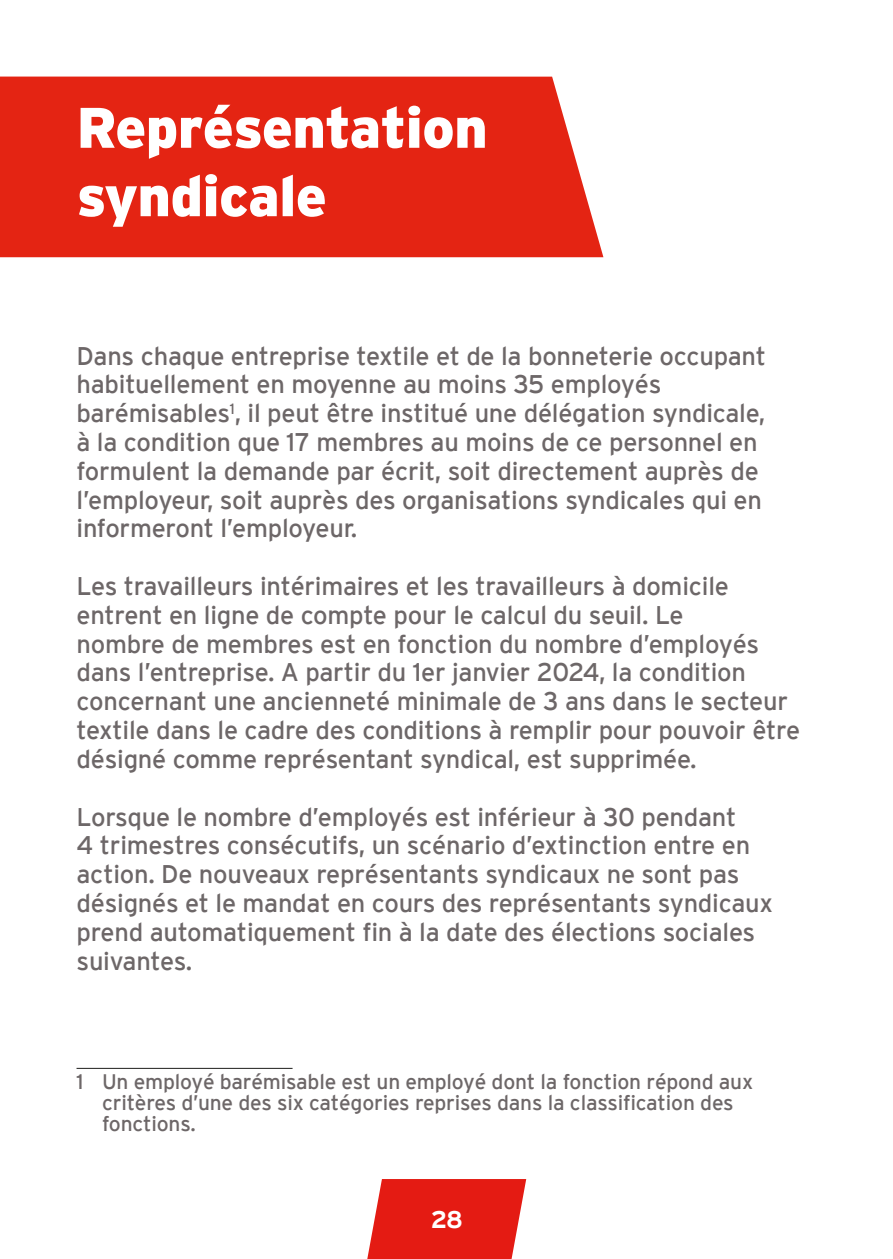
<style>
.page{position:relative;width:893px;height:1259px;background:#fff}
.page>*{position:absolute;margin:0;border:0;box-sizing:border-box;transform-origin:0 0}
.t1{font:900 57px/68.4px "Interstate";letter-spacing:-.01em;color:#fff}
.t2{font:25.5px/28.8px "Interstate";letter-spacing:-.01em;color:#6d6768}
.t3{font:700 24px "Interstate";color:#fff}
.t4{font:21px/21px "Interstate";letter-spacing:-.01em;color:#6d6768}
</style>
<div class="page">
<hr style="left:77px;top:1068px;width:216px;height:1px;background:#1d1d1b">
<div style="left:0;top:77px;width:603px;height:180px;background:#e42413"></div>
<svg style="left:367px;top:1179px;width:159px;height:80px;background:#e63028"></svg>
<h1 class="t1" style="left:77px;top:93px;width:413px">Représentation syndicale</h1>
<p class="t2" style="left:77px;top:341px;width:691px">Dans chaque entreprise textile et de la bonneterie occupant habituellement en moyenne au moins 35 employés barémisables<sup>1</sup>, il peut être institué une délégation syndicale, à la condition que 17 membres au moins de ce personnel en formulent la demande par écrit, soit directement auprès de l’employeur, soit auprès des organisations syndicales qui en informeront l’employeur.</p>
<p class="t2" style="left:77px;top:571px;width:725px">Les travailleurs intérimaires et les travailleurs à domicile entrent en ligne de compte pour le calcul du seuil. Le<br>nombre de membres est en fonction du nombre d’employés dans l’entreprise. A partir du 1er janvier 2024, la condition concernant une ancienneté minimale de 3 ans dans le secteur textile dans le cadre des conditions à remplir pour pouvoir être désigné comme représentant syndical, est supprimée.</p>
<p class="t2" style="left:77px;top:802px;width:698px">Lorsque le nombre d’employés est inférieur à 30 pendant<br>4 trimestres consécutifs, un scénario d’extinction entre en action. De nouveaux représentants syndicaux ne sont pas désignés et le mandat en cours des représentants syndicaux prend automatiquement fin à la date des élections sociales suivantes.</p>
<p class="t4" style="left:102px;top:1071px;width:653px;text-indent:-26px">1 Un employé barémisable est un employé dont la fonction répond aux critères d’une des six catégories reprises dans la classification des fonctions.</p>
<p class="t3" style="left:431px;top:1206px;width:34px">28</p>
</div>
